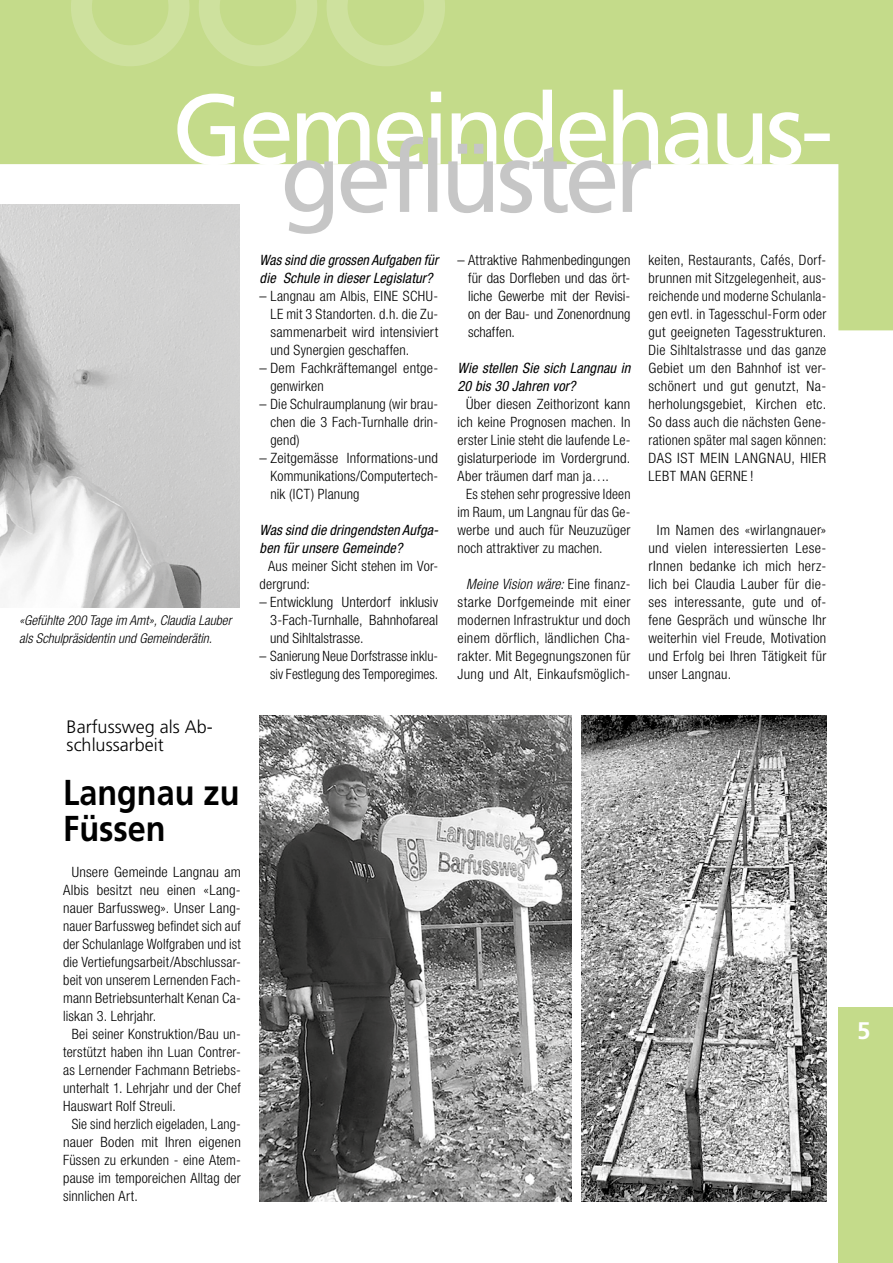
<style>
.page{position:relative;width:893px;height:1263px;background:#fff}
.page>*{position:absolute;margin:0;border:0;box-sizing:border-box;transform-origin:0 0}
.t1{font:700 36px/36px "Frutiger LT Std";color:#000;scale:.9 1}
.t2{font:700 24px "Frutiger LT Std";color:#fff}
.t3{font:300 18px/18px "Frutiger LT Std";color:#000}
.t4{font:300 condensed 14.25px/18px "Helvetica Neue LT Std";letter-spacing:.01em;color:#000;text-align:justify}
.t5{font:italic condensed 14.25px/18px "Helvetica Neue LT Std";letter-spacing:.01em;color:#000}
.t6{font:italic 300 condensed 13.5px/18px "Helvetica Neue LT Std";color:#000}
.s1{font-style:italic}
</style>
<div class="page">
<svg style="left:0;top:0;width:893px;height:330px"></svg>
<div style="left:839px;top:1008px;width:54px;height:255px;background:#c4db8a"></div>
<img style="left:0;top:204px;width:240px;height:403px">
<img style="left:260px;top:715px;width:311px;height:486px">
<img style="left:581px;top:715px;width:245px;height:486px">
<svg style="left:177px;top:90px;width:653px;height:75px;fill:#c4db8a"></svg>
<svg style="left:285px;top:136px;width:366px;height:98px"></svg>
<svg style="left:71px;top:0;width:119px;height:66px;background:#c8dd92"></svg>
<svg style="left:199px;top:0;width:118px;height:66px;background:#c8dd93"></svg>
<svg style="left:326px;top:0;width:119px;height:66px;background:#c8dd92"></svg>
<p class="t6" style="left:19px;top:612px;width:214px">«Gefühlte 200 Tage im Amt», Claudia Lauber als Schulpräsidentin und Gemeinderätin.</p>
<p class="t3" style="left:67px;top:718px;width:148px">Barfussweg als Ab&shy;schlussarbeit</p>
<h1 class="t1" style="left:63px;top:775px;width:198px">Langnau zu<br>Füssen</h1>
<p class="t4" style="left:72px;top:863px;width:171px">Unsere Gemeinde Langnau am</p>
<p class="t4" style="left:63px;top:881px;width:179px">Albis besitzt neu einen «Lang-</p>
<p class="t4" style="left:63px;top:899px;width:179px">nauer Barfussweg». Unser Lang-</p>
<p class="t4" style="left:63px;top:917px;width:179px">nauer Barfussweg befindet sich auf</p>
<p class="t4" style="left:63px;top:935px;width:179px">der Schulanlage Wolfgraben und ist</p>
<p class="t4" style="left:63px;top:953px;width:179px">die Vertiefungsarbeit/Abschlussar-</p>
<p class="t4" style="left:63px;top:971px;width:179px">beit von unserem Lernenden Fach-</p>
<p class="t4" style="left:63px;top:989px;width:179px">mann Betriebsunterhalt Kenan Ca-</p>
<p class="t4" style="left:63px;top:1007px;width:95px">liskan 3. Lehrjahr.</p>
<p class="t4" style="left:72px;top:1025px;width:171px">Bei seiner Konstruktion/Bau un-</p>
<p class="t4" style="left:63px;top:1043px;width:179px">terstützt haben ihn Luan Contrer-</p>
<p class="t4" style="left:63px;top:1061px;width:179px">as Lernender Fachmann Betriebs-</p>
<p class="t4" style="left:63px;top:1079px;width:179px">unterhalt 1. Lehrjahr und der Chef</p>
<p class="t4" style="left:63px;top:1097px;width:114px">Hauswart Rolf Streuli.</p>
<p class="t4" style="left:72px;top:1115px;width:171px">Sie sind herzlich eigeladen, Lang-</p>
<p class="t4" style="left:63px;top:1133px;width:179px">nauer Boden mit Ihren eigenen</p>
<p class="t4" style="left:63px;top:1151px;width:179px">Füssen zu erkunden - eine Atem-</p>
<p class="t4" style="left:63px;top:1169px;width:179px">pause im temporeichen Alltag der</p>
<p class="t4" style="left:63px;top:1187px;width:76px">sinnlichen Art.</p>
<p class="t5" style="left:260px;top:251px;width:180px">Was sind die grossen Aufgaben für die Schule in dieser Legislatur?</p>
<p class="t4" style="left:270px;top:287px;width:169px;text-indent:-11px">– Langnau am Albis, EINE SCHU-LE mit 3 Standorten. d.h. die Zu&shy;sammenarbeit wird intensiviert und Synergien geschaffen.</p>
<p class="t4" style="left:270px;top:359px;width:169px;text-indent:-11px">– Dem Fachkräftemangel entge&shy;genwirken</p>
<p class="t4" style="left:270px;top:395px;width:169px;text-indent:-11px">– Die Schulraumplanung (wir brau&shy;chen die 3 Fach-Turnhalle drin&shy;gend)</p>
<p class="t4" style="left:270px;top:449px;width:169px;text-indent:-11px">– Zeitgemässe Informations-und Kommunikations/Computertech&shy;nik (ICT) Planung</p>
<p class="t5" style="left:260px;top:521px;width:180px">Was sind die dringendsten Aufga&shy;ben für unsere Gemeinde?</p>
<p class="t4" style="left:260px;top:557px;width:180px;text-indent:8px">Aus meiner Sicht stehen im Vor&shy;dergrund:</p>
<p class="t4" style="left:270px;top:593px;width:170px;text-indent:-11px">– Entwicklung Unterdorf inklusiv 3-Fach-Turnhalle, Bahnhofareal und Sihltalstrasse.</p>
<p class="t4" style="left:260px;top:647px;width:180px;text-align:right">– Sanierung Neue Dorfstrasse inklu&shy;siv Festlegung des Temporegimes.</p>
<p class="t4" style="left:468px;top:251px;width:164px;text-indent:-11px">– Attraktive Rahmenbedingungen für das Dorfleben und das ört&shy;liche Gewerbe mit der Revisi&shy;on der Bau- und Zonenordnung schaffen.</p>
<p class="t5" style="left:458px;top:359px;width:174px">Wie stellen Sie sich Langnau in<br>20 bis 30 Jahren vor?</p>
<p class="t4" style="left:466px;top:395px;width:166px">Über diesen Zeithorizont kann</p>
<p class="t4" style="left:458px;top:413px;width:174px">ich keine Prognosen machen. In</p>
<p class="t4" style="left:458px;top:431px;width:174px">erster Linie steht die laufende Le-</p>
<p class="t4" style="left:458px;top:449px;width:174px">gislaturperiode im Vordergrund.</p>
<p class="t4" style="left:458px;top:467px;width:153px">Aber träumen darf man ja….</p>
<p class="t4" style="left:466px;top:485px;width:166px">Es stehen sehr progressive Ideen</p>
<p class="t4" style="left:458px;top:503px;width:174px">im Raum, um Langnau für das Ge-</p>
<p class="t4" style="left:458px;top:521px;width:174px">werbe und auch für Neuzuzüger</p>
<p class="t4" style="left:458px;top:539px;width:147px">noch attraktiver zu machen.</p>
<p class="t4" style="left:458px;top:575px;width:174px;text-align:center"><span class="s1">Meine Vision wäre:</span> Eine finanz&shy;starke Dorfgemeinde mit einer modernen Infrastruktur und doch einem dörflich, ländlichen Cha&shy;rakter. Mit Begegnungszonen für<br>Jung und Alt, Einkaufsmöglich-</p>
<p class="t4" style="left:648px;top:251px;width:179px">keiten, Restaurants, Cafés, Dorf&shy;brunnen mit Sitzgelegenheit, aus&shy;reichende und moderne Schulanla&shy;gen evtl. in Tagesschul-Form oder gut geeigneten Tagesstrukturen.<br>Die Sihltalstrasse und das ganze Gebiet um den Bahnhof ist ver&shy;schönert und gut genutzt, Na&shy;herholungsgebiet, Kirchen etc.<br>So dass auch die nächsten Gene&shy;rationen später mal sagen können:<br>DAS IST MEIN LANGNAU, HIER LEBT MAN GERNE !</p>
<p class="t4" style="left:648px;top:521px;width:179px;text-indent:9px">Im Namen des «wirlangnauer» und vielen interessierten Lese&shy;rInnen bedanke ich mich herz&shy;lich bei Claudia Lauber für die&shy;ses interessante, gute und of&shy;fene Gespräch und wünsche Ihr weiterhin viel Freude, Motivation und Erfolg bei Ihren Tätigkeit für unser Langnau.</p>
<h2 class="t2" style="left:857px;top:1016px;width:15px">5</h2>
</div>
